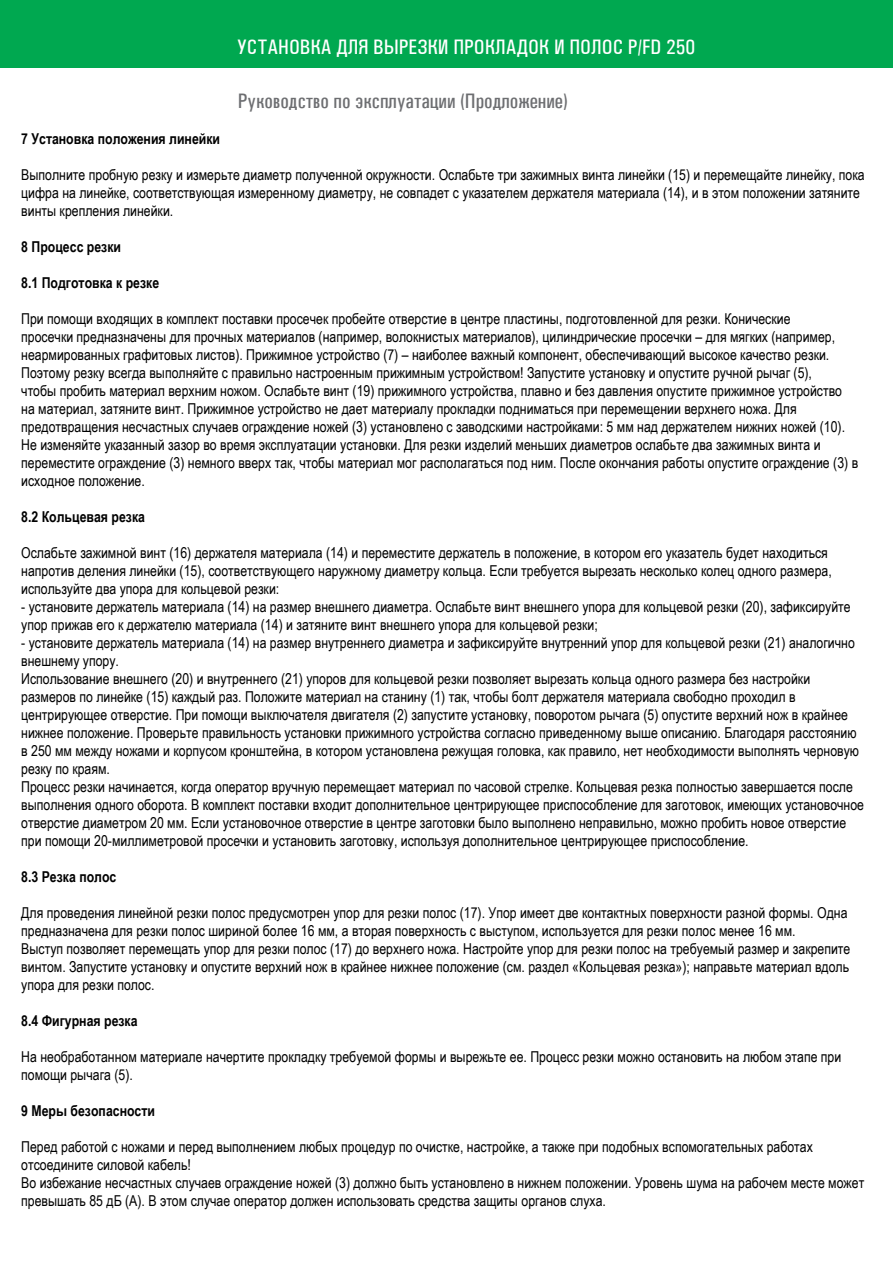
<style>
.page{position:relative;width:893px;height:1263px;background:#fff}
.page>*{position:absolute;margin:0;border:0;box-sizing:border-box;transform-origin:0 0}
.t1{font:500 21px "Univers Condensed";color:#fff}
.t2{font:500 21px "Univers Condensed";color:#6d6e71}
.t3{font:15px/18px "Arial Narrow";color:#000}
.t4{font:700 15px "Arial Narrow";color:#000}
</style>
<div class="page">
<div style="left:0;top:0;width:893px;height:68px;background:#00a850"></div>
<h1 class="t1" style="left:237px;top:35px;width:459px">УСТАНОВКА ДЛЯ ВЫРЕЗКИ ПРОКЛАДОК И ПОЛОС P/FD 250</h1>
<h1 class="t2" style="left:238px;top:89px;width:331px">Руководство по эксплуатации (Продложение)</h1>
<p class="t4" style="left:21px;top:127px;width:200px">7 Установка положения линейки</p>
<p class="t3" style="left:21px;top:165px;width:845px">Выполните пробную резку и измерьте диаметр полученной окружности. Ослабьте три зажимных винта линейки (15) и перемещайте линейку, пока цифра на линейке, соответствующая измеренному диаметру, не совпадет с указателем держателя материала (14), и в этом положении затяните винты крепления линейки.</p>
<p class="t4" style="left:21px;top:235px;width:101px">8 Процесс резки</p>
<p class="t4" style="left:21px;top:271px;width:139px">8.1 Подготовка к резке</p>
<p class="t3" style="left:21px;top:309px;width:838px">При помощи входящих в комплект поставки просечек пробейте отверстие в центре пластины, подготовленной для резки. Конические<br>просечки предназначены для прочных материалов (например, волокнистых материалов), цилиндрические просечки – для мягких (например, неармированных графитовых листов). Прижимное устройство (7) – наиболее важный компонент, обеспечивающий высокое качество резки.<br>Поэтому резку всегда выполняйте с правильно настроенным прижимным устройством! Запустите установку и опустите ручной рычаг (5),<br>чтобы пробить материал верхним ножом. Ослабьте винт (19) прижимного устройства, плавно и без давления опустите прижимное устройство на материал, затяните винт. Прижимное устройство не дает материалу прокладки подниматься при перемещении верхнего ножа. Для предотвращения несчастных случаев ограждение ножей (3) установлено с заводскими настройками: 5 мм над держателем нижних ножей (10).<br>Не изменяйте указанный зазор во время эксплуатации установки. Для резки изделий меньших диаметров ослабьте два зажимных винта и переместите ограждение (3) немного вверх так, чтобы материал мог располагаться под ним. После окончания работы опустите ограждение (3) в исходное положение.</p>
<p class="t4" style="left:21px;top:505px;width:125px">8.2 Кольцевая резка</p>
<p class="t3" style="left:21px;top:543px;width:812px">Ослабьте зажимной винт (16) держателя материала (14) и переместите держатель в положение, в котором его указатель будет находиться напротив деления линейки (15), соответствующего наружному диаметру кольца. Если требуется вырезать несколько колец одного размера, используйте два упора для кольцевой резки:</p>
<p class="t3" style="left:21px;top:597px;width:831px">- установите держатель материала (14) на размер внешнего диаметра. Ослабьте винт внешнего упора для кольцевой резки (20), зафиксируйте упор прижав его к держателю материала (14) и затяните винт внешнего упора для кольцевой резки;</p>
<p class="t3" style="left:21px;top:633px;width:844px">- установите держатель материала (14) на размер внутреннего диаметра и зафиксируйте внутренний упор для кольцевой резки (21) аналогично внешнему упору.<br>Использование внешнего (20) и внутреннего (21) упоров для кольцевой резки позволяет вырезать кольца одного размера без настройки размеров по линейке (15) каждый раз. Положите материал на станину (1) так, чтобы болт держателя материала свободно проходил в центрирующее отверстие. При помощи выключателя двигателя (2) запустите установку, поворотом рычага (5) опустите верхний нож в крайнее нижнее положение. Проверьте правильность установки прижимного устройства согласно приведенному выше описанию. Благодаря расстоянию в 250 мм между ножами и корпусом кронштейна, в котором установлена режущая головка, как правило, нет необходимости выполнять черновую резку по краям.<br>Процесс резки начинается, когда оператор вручную перемещает материал по часовой стрелке. Кольцевая резка полностью завершается после выполнения одного оборота. В комплект поставки входит дополнительное центрирующее приспособление для заготовок, имеющих установочное отверстие диаметром 20 мм. Если установочное отверстие в центре заготовки было выполнено неправильно, можно пробить новое отверстие при помощи 20-миллиметровой просечки и установить заготовку, используя дополнительное центрирующее приспособление.</p>
<p class="t4" style="left:21px;top:865px;width:97px">8.3 Резка полос</p>
<p class="t3" style="left:21px;top:903px;width:831px">Для проведения линейной резки полос предусмотрен упор для резки полос (17). Упор имеет две контактных поверхности разной формы. Одна предназначена для резки полос шириной более 16 мм, а вторая поверхность с выступом, используется для резки полос менее 16 мм.<br>Выступ позволяет перемещать упор для резки полос (17) до верхнего ножа. Настройте упор для резки полос на требуемый размер и закрепите винтом. Запустите установку и опустите верхний нож в крайнее нижнее положение (см. раздел «Кольцевая резка»); направьте материал вдоль упора для резки полос.</p>
<p class="t4" style="left:21px;top:1009px;width:118px">8.4 Фигурная резка</p>
<p class="t3" style="left:21px;top:1047px;width:822px">На необработанном материале начертите прокладку требуемой формы и вырежьте ее. Процесс резки можно остановить на любом этапе при помощи рычага (5).</p>
<p class="t4" style="left:21px;top:1099px;width:135px">9 Меры безопасности</p>
<p class="t3" style="left:21px;top:1137px;width:844px">Перед работой с ножами и перед выполнением любых процедур по очистке, настройке, а также при подобных вспомогательных работах отсоедините силовой кабель!<br>Во избежание несчастных случаев ограждение ножей (3) должно быть установлено в нижнем положении. Уровень шума на рабочем месте может превышать 85 дБ (А). В этом случае оператор должен использовать средства защиты органов слуха.</p>
</div>
